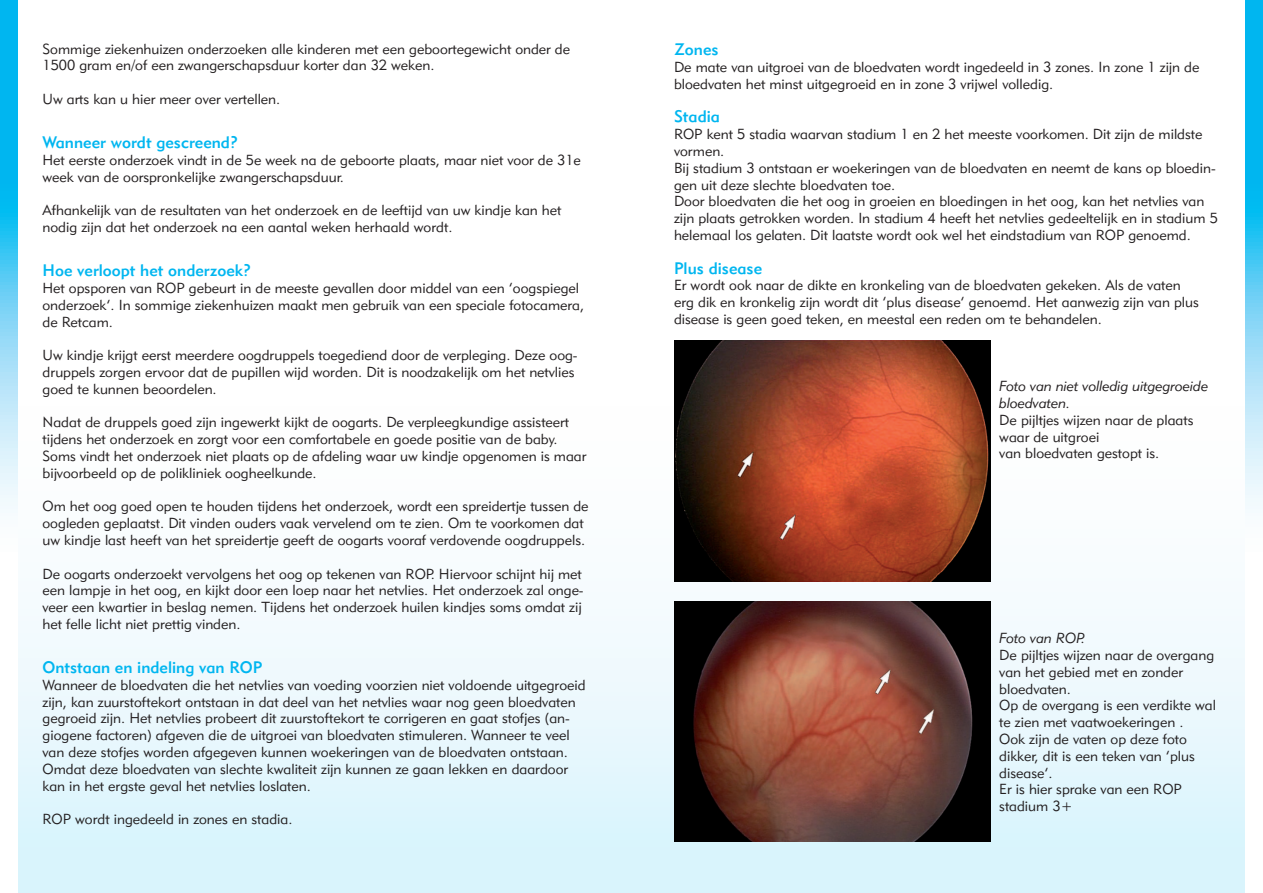
<style>
.page{position:relative;width:1263px;height:893px;background:#fff}
.page>*{position:absolute;margin:0;border:0;box-sizing:border-box;transform-origin:0 0}
.t1{font:16.5px "Geometric 415 BT Medium A";color:#00b6f0}
.t2{font:14.4px/16.8px "Geometric 415 BT Lite A";color:#231f20}
.t3{font:14.4px/16.8px "Geometric 415 BT Lite Italic A";color:#231f20}
</style>
<div class="page">
<div style="left:0;top:304px;width:1254px;height:589px;background:linear-gradient(to bottom,#fff,#dbf4fc)"></div>
<img style="left:674px;top:601px;width:317px;height:241px">
<img style="left:674px;top:340px;width:317px;height:241px">
<svg style="left:0;top:0;width:17px;height:893px"></svg>
<svg style="left:1246px;top:0;width:17px;height:893px"></svg>
<p class="t2" style="left:43px;top:40px;width:529px">Sommige ziekenhuizen onderzoeken alle kinderen met een geboortegewicht onder de<br>1500 gram en/of een zwangerschapsduur korter dan 32 weken.</p>
<p class="t2" style="left:43px;top:90px;width:239px">Uw arts kan u hier meer over vertellen.</p>
<p class="t1" style="left:43px;top:132px;width:197px">Wanneer wordt gescreend?</p>
<p class="t2" style="left:43px;top:151px;width:540px">Het eerste onderzoek vindt in de 5e week na de geboorte plaats, maar niet voor de 31e week van de oorspronkelijke zwangerschapsduur.</p>
<p class="t2" style="left:43px;top:202px;width:520px">Afhankelijk van de resultaten van het onderzoek en de leeftijd van uw kindje kan het nodig zijn dat het onderzoek na een aantal weken herhaald wordt.</p>
<p class="t1" style="left:43px;top:260px;width:210px">Hoe verloopt het onderzoek?</p>
<p class="t2" style="left:43px;top:279px;width:543px">Het opsporen van ROP gebeurt in de meeste gevallen door middel van een ’oogspiegel onderzoek’. In sommige ziekenhuizen maakt men gebruik van een speciale fotocamera, de Retcam.</p>
<p class="t2" style="left:43px;top:346px;width:537px">Uw kindje krijgt eerst meerdere oogdruppels toegediend door de verpleging. Deze oog&shy;druppels zorgen ervoor dat de pupillen wijd worden. Dit is noodzakelijk om het netvlies goed te kunnen beoordelen.</p>
<p class="t2" style="left:43px;top:414px;width:528px">Nadat de druppels goed zijn ingewerkt kijkt de oogarts. De verpleegkundige assisteert tijdens het onderzoek en zorgt voor een comfortabele en goede positie van de baby.</p>
<p class="t2" style="left:43px;top:447px;width:545px">Soms vindt het onderzoek niet plaats op de afdeling waar uw kindje opgenomen is maar bijvoorbeeld op de polikliniek oogheelkunde.</p>
<p class="t2" style="left:43px;top:498px;width:548px">Om het oog goed open te houden tijdens het onderzoek, wordt een spreidertje tussen de oogleden geplaatst. Dit vinden ouders vaak vervelend om te zien. Om te voorkomen dat uw kindje last heeft van het spreidertje geeft de oogarts vooraf verdovende oogdruppels.</p>
<p class="t2" style="left:43px;top:565px;width:543px">De oogarts onderzoekt vervolgens het oog op tekenen van ROP. Hiervoor schijnt hij met een lampje in het oog, en kijkt door een loep naar het netvlies. Het onderzoek zal onge&shy;veer een kwartier in beslag nemen. Tijdens het onderzoek huilen kindjes soms omdat zij het felle licht niet prettig vinden.</p>
<p class="t1" style="left:43px;top:657px;width:221px">Ontstaan en indeling van ROP</p>
<p class="t2" style="left:43px;top:676px;width:545px">Wanneer de bloedvaten die het netvlies van voeding voorzien niet voldoende uitgegroeid zijn, kan zuurstoftekort ontstaan in dat deel van het netvlies waar nog geen bloedvaten gegroeid zijn. Het netvlies probeert dit zuurstoftekort te corrigeren en gaat stofjes (an&shy;giogene factoren) afgeven die de uitgroei van bloedvaten stimuleren. Wanneer te veel van deze stofjes worden afgegeven kunnen woekeringen van de bloedvaten ontstaan.<br>Omdat deze bloedvaten van slechte kwaliteit zijn kunnen ze gaan lekken en daardoor kan in het ergste geval het netvlies loslaten.</p>
<p class="t2" style="left:43px;top:811px;width:251px">ROP wordt ingedeeld in zones en stadia.</p>
<p class="t1" style="left:674px;top:39px;width:46px">Zones</p>
<p class="t2" style="left:674px;top:58px;width:527px">De mate van uitgroei van de bloedvaten wordt ingedeeld in 3 zones. In zone 1 zijn de bloedvaten het minst uitgegroeid en in zone 3 vrijwel volledig.</p>
<p class="t1" style="left:674px;top:106px;width:47px">Stadia</p>
<p class="t2" style="left:674px;top:125px;width:530px">ROP kent 5 stadia waarvan stadium 1 en 2 het meeste voorkomen. Dit zijn de mildste vormen.</p>
<p class="t2" style="left:674px;top:159px;width:543px">Bij stadium 3 ontstaan er woekeringen van de bloedvaten en neemt de kans op bloedin&shy;gen uit deze slechte bloedvaten toe.</p>
<p class="t2" style="left:674px;top:193px;width:545px">Door bloedvaten die het oog in groeien en bloedingen in het oog, kan het netvlies van zijn plaats getrokken worden. In stadium 4 heeft het netvlies gedeeltelijk en in stadium 5 helemaal los gelaten. Dit laatste wordt ook wel het eindstadium van ROP genoemd.</p>
<p class="t1" style="left:674px;top:258px;width:90px">Plus disease</p>
<p class="t2" style="left:674px;top:277px;width:526px">Er wordt ook naar de dikte en kronkeling van de bloedvaten gekeken. Als de vaten erg dik en kronkelig zijn wordt dit ‘plus disease’ genoemd. Het aanwezig zijn van plus disease is geen goed teken, en meestal een reden om te behandelen.</p>
<p class="t3" style="left:999px;top:377px;width:211px">Foto van niet volledig uitgegroeide bloedvaten.</p>
<p class="t2" style="left:999px;top:411px;width:196px">De pijltjes wijzen naar de plaats waar de uitgroei</p>
<p class="t2" style="left:999px;top:445px;width:162px">van bloedvaten gestopt is.</p>
<p class="t3" style="left:999px;top:629px;width:87px">Foto van ROP.</p>
<p class="t2" style="left:999px;top:646px;width:216px">De pijltjes wijzen naar de overgang van het gebied met en zonder bloedvaten.</p>
<p class="t2" style="left:999px;top:697px;width:218px">Op de overgang is een verdikte wal te zien met vaatwoekeringen .</p>
<p class="t2" style="left:999px;top:730px;width:197px">Ook zijn de vaten op deze foto dikker, dit is een teken van ‘plus disease’.</p>
<p class="t2" style="left:999px;top:781px;width:184px">Er is hier sprake van een ROP stadium 3+</p>
</div>
